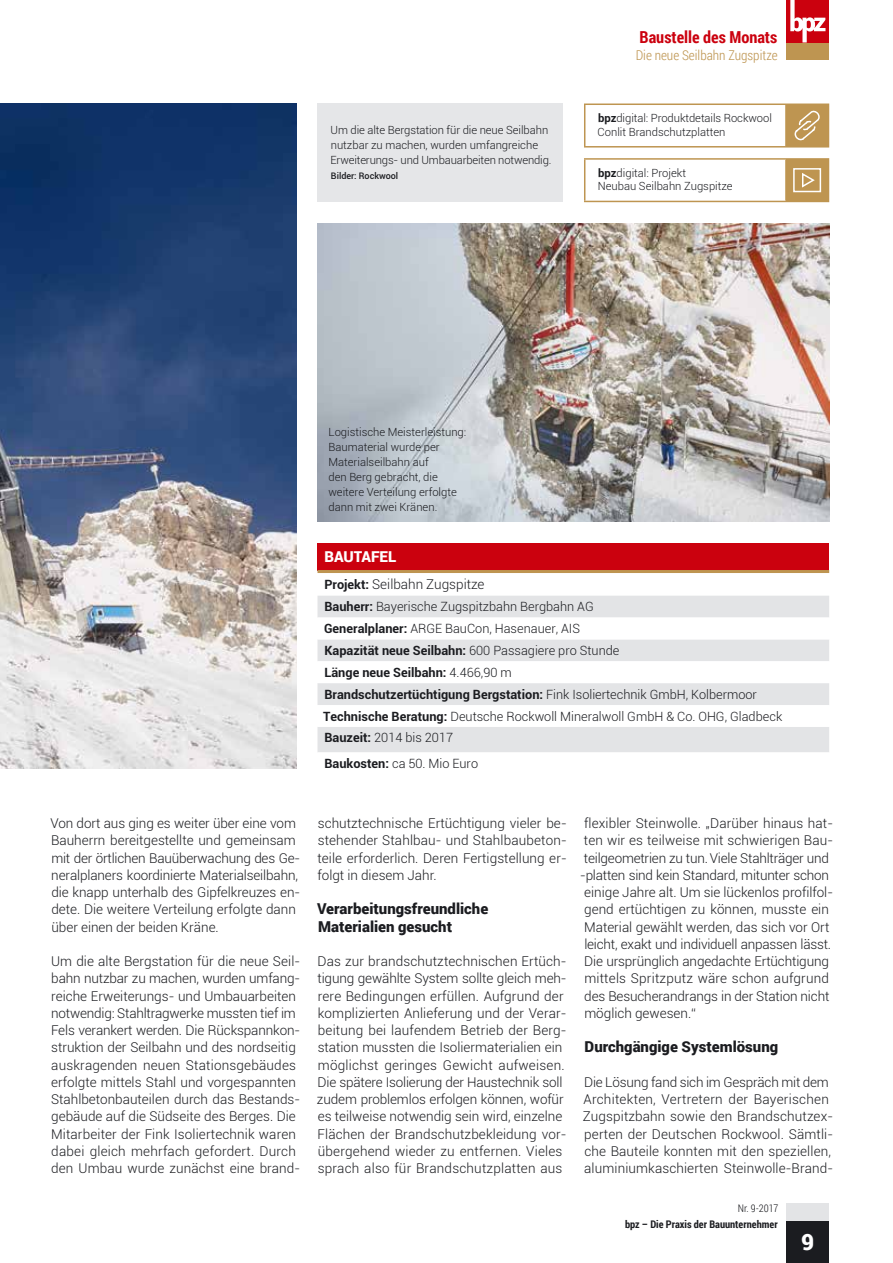
<style>
.page{position:relative;width:893px;height:1263px;background:#fff}
.page>*{position:absolute;margin:0;border:0;box-sizing:border-box;transform-origin:0 0}
.t1{font:900 22.5px "Roboto";color:#fff}
.t2{font:700 16.5px "Roboto Condensed";color:#cb010e}
.t3{font:900 15px/17.2px "Roboto";color:#1b1c20}
.t4{font:900 15px "Roboto";color:#fff}
.t5{font:300 13.5px/17.2px "Roboto";color:#1b1c20}
.t6{font:300 13.5px "Roboto Condensed";color:#be9551}
.t7{font:300 12.75px/21.9px "Roboto";color:#1b1c20}
.t8{font:300 11.25px/15px "Roboto";color:#1b1c20}
.t9{font:700 10.5px "Roboto Condensed";color:#1b1c20}
.t10{font:300 10.5px "Roboto Condensed";color:#1b1c20}
.t11{font:500 9px "Roboto";color:#1b1c20}
.s1{font-weight:700}
.s2{font-weight:700;font-size:12.75px}
</style>
<div class="page">
<img style="left:0;top:104px;width:296px;height:664px">
<div style="left:317px;top:543px;width:512px;height:28px;background:#cb010e"></div>
<div style="left:317px;top:596px;width:512px;height:21px;background:#e3e4e6"></div>
<svg style="left:317px;top:640px;width:512px;height:112px;fill:#e3e4e6"></svg>
<hr style="left:317px;top:570px;width:512px;height:3px;background:#be9551">
<img style="left:317px;top:223px;width:512px;height:299px">
<div style="left:317px;top:104px;width:246px;height:98px;background:#e3e4e6"></div>
<div style="left:786px;top:104px;width:42px;height:43px;background:#be9551"></div>
<hr style="left:584px;top:104px;width:202px;height:1px;background:#be9551">
<hr style="left:584px;top:105px;width:1px;height:41px;background:#be9551">
<hr style="left:786px;top:104px;width:43px;height:1px;background:#be9551">
<hr style="left:785px;top:105px;width:2px;height:41px;background:#be9551">
<hr style="left:828px;top:105px;width:1px;height:41px;background:#be9551">
<hr style="left:584px;top:146px;width:202px;height:2px;background:#be9551">
<hr style="left:786px;top:146px;width:43px;height:2px;background:#be9551">
<svg style="left:795px;top:110px;width:24px;height:31px"></svg>
<div style="left:786px;top:159px;width:42px;height:42px;background:#be9551"></div>
<hr style="left:584px;top:158px;width:202px;height:2px;background:#be9551">
<hr style="left:584px;top:160px;width:1px;height:41px;background:#be9551">
<hr style="left:786px;top:158px;width:43px;height:2px;background:#be9551">
<hr style="left:785px;top:160px;width:2px;height:41px;background:#be9551">
<hr style="left:828px;top:160px;width:1px;height:41px;background:#be9551">
<hr style="left:584px;top:201px;width:202px;height:1px;background:#be9551">
<hr style="left:786px;top:201px;width:43px;height:1px;background:#be9551">
<div style="left:793px;top:168px;width:28px;height:24px;background:#be9551;border:2px solid #fff"></div>
<svg style="left:802px;top:173px;width:13px;height:15px"></svg>
<div style="left:787px;top:1220px;width:42px;height:43px;background:#1b1c20"></div>
<div style="left:787px;top:43px;width:42px;height:17px;background:#be9551"></div>
<div style="left:787px;top:0;width:42px;height:43px;background:#cb010e"></div>
<svg style="left:790px;top:0;width:35px;height:43px"></svg>
<div style="left:787px;top:1203px;width:42px;height:17px;background:#e3e4e6"></div>
<p class="t8" style="left:331px;top:122px;width:222px">Um die alte Bergstation für die neue Seilbahn nutzbar zu machen, wurden umfangreiche<br>Erweiterungs- und Umbauarbeiten notwendig.</p>
<p class="t11" style="left:331px;top:169px;width:69px">Bilder: Rockwool</p>
<p class="t2" style="left:639px;top:25px;width:139px">Baustelle des Monats</p>
<p class="t6" style="left:636px;top:45px;width:143px">Die neue Seilbahn Zugspitze</p>
<p class="t8" style="left:598px;top:111px;width:176px;line-height:13.5px"><span class="s1">bpz</span>digital: Produktdetails Rockwool<br>Conlit Brandschutzplatten</p>
<p class="t8" style="left:598px;top:166px;width:136px;line-height:13.5px"><span class="s1">bpz</span>digital: Projekt<br>Neubau Seilbahn Zugspitze</p>
<p class="t8" style="left:328px;top:424px;width:139px">Logistische Meisterleistung:<br>Baumaterial wurde per<br>Materialseilbahn auf<br>den Berg gebracht, die weitere Verteilung erfolgte dann mit zwei Kränen.</p>
<p class="t4" style="left:324px;top:546px;width:73px">BAUTAFEL</p>
<p class="t5" style="left:324px;top:575px;width:162px"><span class="s2">Projekt:</span> Seilbahn Zugspitze</p>
<p class="t7" style="left:323px;top:595px;width:460px"><span class="s1">Bauherr:</span> Bayerische Zugspitzbahn Bergbahn AG<br><span class="s1">Generalplaner:</span> ARGE BauCon, Hasenauer, AIS<br><span class="s1">Kapazität neue Seilbahn:</span> 600 Passagiere pro Stunde<br><span class="s1">Länge neue Seilbahn:</span> 4.466,90 m<br><span class="s1">Brandschutzertüchtigung Bergstation:</span> Fink Isoliertechnik GmbH, Kolbermoor <span class="s1">Technische Beratung:</span> Deutsche Rockwoll Mineralwoll GmbH &amp; Co. OHG, Gladbeck <span class="s1">Bauzeit:</span> 2014 bis 2017</p>
<p class="t7" style="left:324px;top:752px;width:155px"><span class="s1">Baukosten:</span> ca 50. Mio Euro</p>
<p class="t5" style="left:51px;top:814px;width:251px">Von dort aus ging es weiter über eine vom Bauherrn bereitgestellte und gemeinsam mit der örtlichen Bauüberwachung des Ge&shy;neralplaners koordinierte Materialseilbahn, die knapp unterhalb des Gipfelkreuzes en&shy;dete. Die weitere Verteilung erfolgte dann über einen der beiden Kräne.</p>
<p class="t5" style="left:51px;top:952px;width:251px">Um die alte Bergstation für die neue Seil&shy;bahn nutzbar zu machen, wurden umfang&shy;reiche Erweiterungs- und Umbauarbeiten notwendig: Stahltragwerke mussten tief im Fels verankert werden. Die Rückspannkon&shy;struktion der Seilbahn und des nordseitig auskragenden neuen Stationsgebäudes erfolgte mittels Stahl und vorgespannten Stahlbetonbauteilen durch das Bestands&shy;gebäude auf die Südseite des Berges. Die Mitarbeiter der Fink Isoliertechnik waren dabei gleich mehrfach gefordert. Durch den Umbau wurde zunächst eine brand-</p>
<p class="t5" style="left:317px;top:814px;width:251px;text-align:justify">schutztechnische Ertüchtigung vieler be&shy;stehender Stahlbau- und Stahlbaubeton&shy;teile erforderlich. Deren Fertigstellung er&shy;folgt in diesem Jahr.</p>
<p class="t3" style="left:317px;top:900px;width:173px">Verarbeitungsfreundliche<br>Materialien gesucht</p>
<p class="t5" style="left:317px;top:952px;width:251px">Das zur brandschutztechnischen Ertüch&shy;tigung gewählte System sollte gleich meh&shy;rere Bedingungen erfüllen. Aufgrund der komplizierten Anlieferung und der Verar&shy;beitung bei laufendem Betrieb der Berg&shy;station mussten die Isoliermaterialien ein möglichst geringes Gewicht aufweisen.<br>Die spätere Isolierung der Haustechnik soll zudem problemlos erfolgen können, wofür es teilweise notwendig sein wird, einzelne Flächen der Brandschutzbekleidung vor&shy;übergehend wieder zu entfernen. Vieles sprach also für Brandschutzplatten aus</p>
<p class="t5" style="left:584px;top:814px;width:251px">flexibler Steinwolle. „Darüber hinaus hat-</p>
<p class="t5" style="left:584px;top:831px;width:251px">ten wir es teilweise mit schwierigen Bau-</p>
<p class="t5" style="left:584px;top:849px;width:246px">teilgeometrien zu tun. Viele Stahlträger und</p>
<p class="t5" style="left:580px;top:866px;width:250px">-platten sind kein Standard, mitunter schon</p>
<p class="t5" style="left:584px;top:883px;width:250px">einige Jahre alt. Um sie lückenlos profilfol-</p>
<p class="t5" style="left:584px;top:900px;width:246px">gend ertüchtigen zu können, musste ein</p>
<p class="t5" style="left:584px;top:918px;width:247px">Material gewählt werden, das sich vor Ort</p>
<p class="t5" style="left:584px;top:935px;width:248px">leicht, exakt und individuell anpassen lässt.</p>
<p class="t5" style="left:584px;top:952px;width:246px">Die ursprünglich angedachte Ertüchtigung</p>
<p class="t5" style="left:584px;top:969px;width:246px">mittels Spritzputz wäre schon aufgrund</p>
<p class="t5" style="left:584px;top:987px;width:247px">des Besucherandrangs in der Station nicht</p>
<p class="t5" style="left:584px;top:1004px;width:113px">möglich gewesen.“</p>
<p class="t3" style="left:584px;top:1038px;width:195px">Durchgängige Systemlösung</p>
<p class="t5" style="left:583px;top:1073px;width:252px">Die Lösung fand sich im Gespräch mit dem Architekten, Vertretern der Bayerischen Zugspitzbahn sowie den Brandschutzex&shy;perten der Deutschen Rockwool. Sämtli&shy;che Bauteile konnten mit den speziellen, aluminiumkaschierten Steinwolle-Brand-</p>
<p class="t10" style="left:738px;top:1201px;width:42px">Nr. 9-2017</p>
<p class="t9" style="left:625px;top:1217px;width:154px">bpz – Die Praxis der Bauunternehmer</p>
<h1 class="t1" style="left:801px;top:1226px;width:15px">9</h1>
</div>
